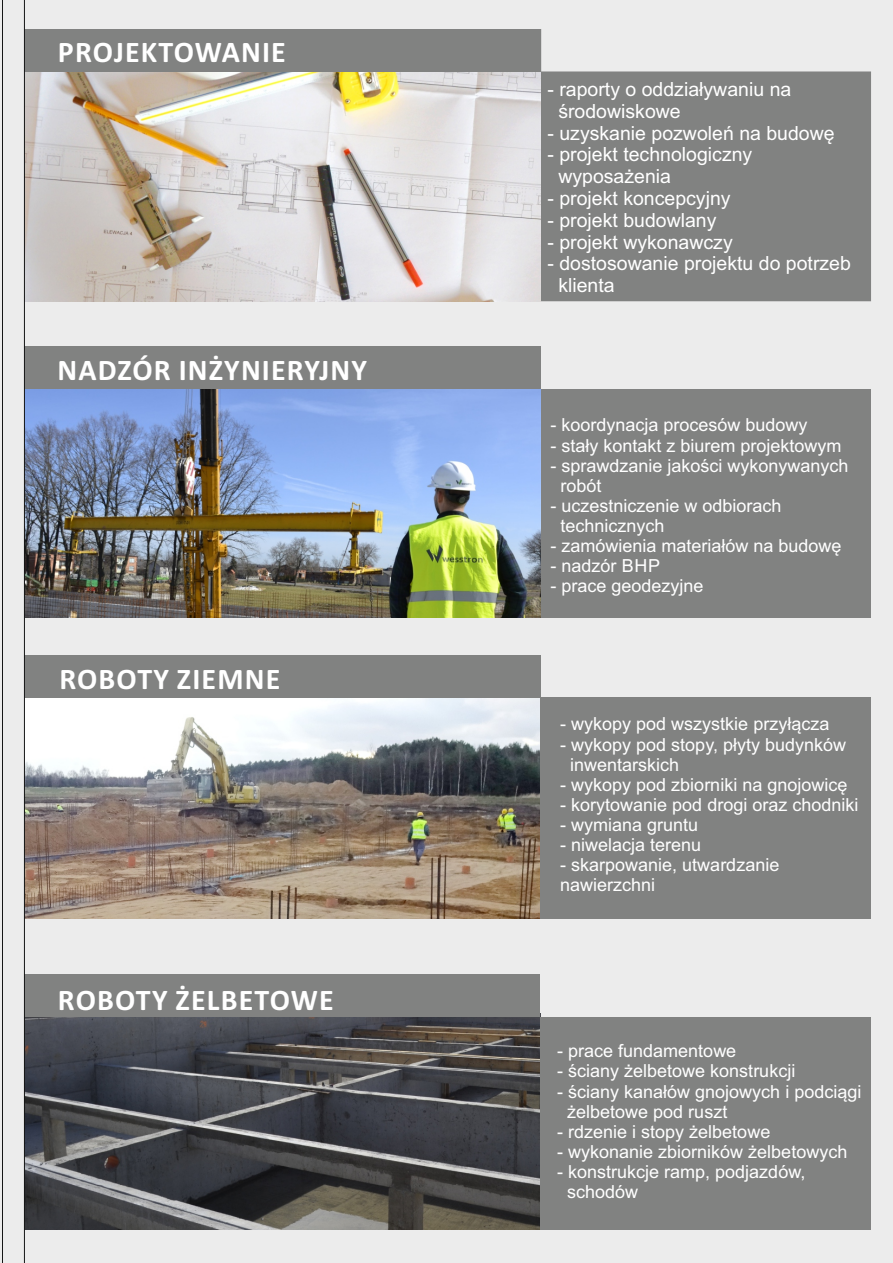
<style>
.page{position:relative;width:893px;height:1263px;background:#ececec}
.page>*{position:absolute;margin:0;border:0;box-sizing:border-box;transform-origin:0 0}
.t1{font:700 30px "Calibri";letter-spacing:.04em;color:#fff}
.t2{font:19.5px/21.8px "Arial";color:#fff}
.t3{font:18px/20.1px "Arial";color:#fff}
</style>
<div class="page">
<div style="left:541px;top:389px;width:330px;height:228px;background:#818281"></div>
<svg style="left:541px;top:29px;width:330px;height:272px;background:#919291"></svg>
<img style="left:25px;top:71px;width:516px;height:230px">
<img style="left:25px;top:389px;width:516px;height:228px">
<img style="left:25px;top:1016px;width:515px;height:213px">
<div style="left:24px;top:974px;width:516px;height:42px;background:#818281"></div>
<img style="left:25px;top:698px;width:516px;height:221px">
<div style="left:24px;top:655px;width:517px;height:43px;background:#818281"></div>
<div style="left:24px;top:346px;width:517px;height:43px;background:#818281"></div>
<div style="left:24px;top:29px;width:517px;height:42px;background:#818281"></div>
<div style="left:541px;top:698px;width:330px;height:221px;background:#818281"></div>
<div style="left:540px;top:1017px;width:331px;height:213px;background:#818281"></div>
<svg style="left:2px;top:0;width:23px;height:1263px"></svg>
<h1 class="t1" style="left:58px;top:39px;width:229px">PROJEKTOWANIE</h1>
<h1 class="t1" style="left:57px;top:357px;width:311px">NADZÓR INŻYNIERYJNY</h1>
<h1 class="t1" style="left:59px;top:667px;width:223px">ROBOTY ZIEMNE</h1>
<h1 class="t1" style="left:58px;top:987px;width:277px">ROBOTY ŻELBETOWE</h1>
<p class="t2" style="left:558px;top:80px;width:235px;text-indent:-11px">- raporty o oddziaływaniu na środowiskowe</p>
<p class="t2" style="left:547px;top:124px;width:289px">- uzyskanie pozwoleń na budowę</p>
<p class="t2" style="left:558px;top:145px;width:195px;text-indent:-11px">- projekt technologiczny wyposażenia</p>
<p class="t2" style="left:547px;top:189px;width:185px">- projekt koncepcyjny</p>
<p class="t2" style="left:547px;top:211px;width:171px">- projekt budowlany</p>
<p class="t2" style="left:547px;top:233px;width:187px">- projekt wykonawczy</p>
<p class="t2" style="left:558px;top:254px;width:294px;text-indent:-11px">- dostosowanie projektu do potrzeb klienta</p>
<p class="t3" style="left:550px;top:417px;width:259px">- koordynacja procesów budowy</p>
<p class="t3" style="left:550px;top:437px;width:293px">- stały kontakt z biurem projektowym</p>
<p class="t3" style="left:560px;top:457px;width:290px;text-indent:-10px">- sprawdzanie jakości wykonywanych robót</p>
<p class="t3" style="left:560px;top:497px;width:223px;text-indent:-10px">- uczestniczenie w odbiorach technicznych</p>
<p class="t3" style="left:550px;top:537px;width:293px">- zamówienia materiałów na budowę</p>
<p class="t3" style="left:550px;top:557px;width:111px">- nadzór BHP</p>
<p class="t3" style="left:550px;top:578px;width:155px">- prace geodezyjne</p>
<p class="t3" style="left:560px;top:716px;width:271px">- wykopy pod wszystkie przyłącza</p>
<p class="t3" style="left:570px;top:736px;width:277px;text-indent:-10px">- wykopy pod stopy, płyty budynków inwentarskich</p>
<p class="t3" style="left:560px;top:776px;width:289px">- wykopy pod zbiorniki na gnojowicę</p>
<p class="t3" style="left:560px;top:796px;width:300px">- korytowanie pod drogi oraz chodniki</p>
<p class="t3" style="left:560px;top:816px;width:140px">- wymiana gruntu</p>
<p class="t3" style="left:560px;top:836px;width:143px">- niwelacja terenu</p>
<p class="t3" style="left:560px;top:856px;width:221px">- skarpowanie, utwardzanie nawierzchni</p>
<p class="t3" style="left:557px;top:1042px;width:181px">- prace fundamentowe</p>
<p class="t3" style="left:557px;top:1063px;width:240px">- ściany żelbetowe konstrukcji</p>
<p class="t3" style="left:567px;top:1083px;width:296px;text-indent:-10px">- ściany kanałów gnojowych i podciągi żelbetowe pod ruszt</p>
<p class="t3" style="left:557px;top:1123px;width:215px">- rdzenie i stopy żelbetowe</p>
<p class="t3" style="left:557px;top:1143px;width:292px">- wykonanie zbiorników żelbetowych</p>
<p class="t3" style="left:567px;top:1163px;width:240px;text-indent:-10px">- konstrukcje ramp, podjazdów, schodów</p>
</div>
